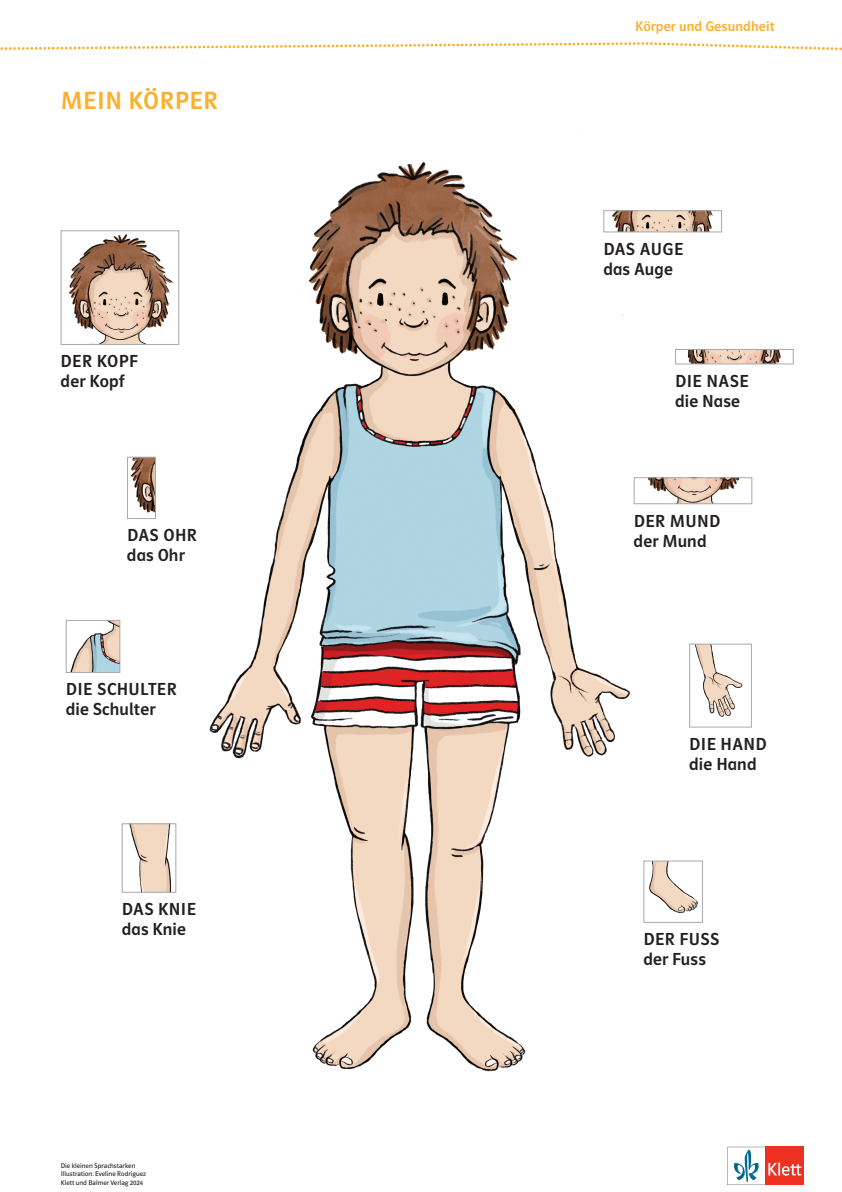
<style>
.page{position:relative;width:842px;height:1192px;background:#fff}
.page>*{position:absolute;margin:0;border:0;box-sizing:border-box;transform-origin:0 0}
.t1{font:500 25px "Polo CEF";letter-spacing:.035em;color:#fbb12e}
.t2{font:500 17.5px/20px "Polo CEF";letter-spacing:.01em;color:#231f20}
.t3{font:500 14px "Polo CEF";letter-spacing:.01em;color:#fbb12e}
.t4{font:7px/8.4px "Polo 22 K Klett 01";color:#231f20}
</style>
<div class="page">
<svg style="left:0;top:46px;width:842px;height:5px"></svg>
<svg style="left:727px;top:1147px;width:77px;height:38px"></svg>
<img style="left:209px;top:162px;width:427px;height:910px">
<img style="left:69px;top:234px;width:104px;height:109px">
<div style="left:61px;top:230px;width:118px;height:115px;border:1px solid #a8a9ad"></div>
<img style="left:695px;top:646px;width:48px;height:71px">
<div style="left:689px;top:644px;width:63px;height:84px;border:1px solid #a8a9ad"></div>
<img style="left:687px;top:351px;width:94px;height:11px">
<div style="left:675px;top:349px;width:119px;height:15px;border:1px solid #a8a9ad"></div>
<img style="left:648px;top:479px;width:92px;height:23px">
<div style="left:634px;top:477px;width:118px;height:27px;border:1px solid #a8a9ad"></div>
<img style="left:605px;top:212px;width:108px;height:18px">
<div style="left:603px;top:210px;width:119px;height:22px;border:1px solid #a8a9ad"></div>
<img style="left:649px;top:862px;width:49px;height:52px">
<div style="left:643px;top:860px;width:60px;height:63px;border:1px solid #a8a9ad"></div>
<img style="left:130px;top:459px;width:24px;height:54px">
<div style="left:127px;top:457px;width:29px;height:62px;border:1px solid #a8a9ad"></div>
<img style="left:129px;top:825px;width:43px;height:66px">
<div style="left:122px;top:823px;width:54px;height:70px;border:1px solid #a8a9ad"></div>
<img style="left:70px;top:622px;width:48px;height:49px">
<div style="left:66px;top:620px;width:54px;height:53px;border:1px solid #a8a9ad"></div>
<h1 class="t1" style="left:61px;top:86px;width:158px">MEIN KÖRPER</h1>
<p class="t2" style="left:61px;top:352px;width:78px">DER KOPF der Kopf</p>
<p class="t2" style="left:127px;top:526px;width:71px">DAS OHR das Ohr</p>
<p class="t2" style="left:66px;top:680px;width:112px">DIE SCHULTER die Schulter</p>
<p class="t2" style="left:122px;top:899px;width:76px">DAS KNIE das Knie</p>
<p class="t4" style="left:61px;top:1161px;width:87px">Die kleinen Sprachstarken<br>Illustration: Eveline Rodriguez<br>Klett und Balmer Verlag 2024</p>
<p class="t3" style="left:635px;top:18px;width:141px">Körper und Gesundheit</p>
<p class="t2" style="left:603px;top:239px;width:81px">DAS AUGE das Auge</p>
<p class="t2" style="left:675px;top:371px;width:75px">DIE NASE die Nase</p>
<p class="t2" style="left:634px;top:511px;width:88px">DER MUND der Mund</p>
<p class="t2" style="left:689px;top:734px;width:79px">DIE HAND die Hand</p>
<p class="t2" style="left:643px;top:930px;width:77px">DER FUSS der Fuss</p>
</div>
